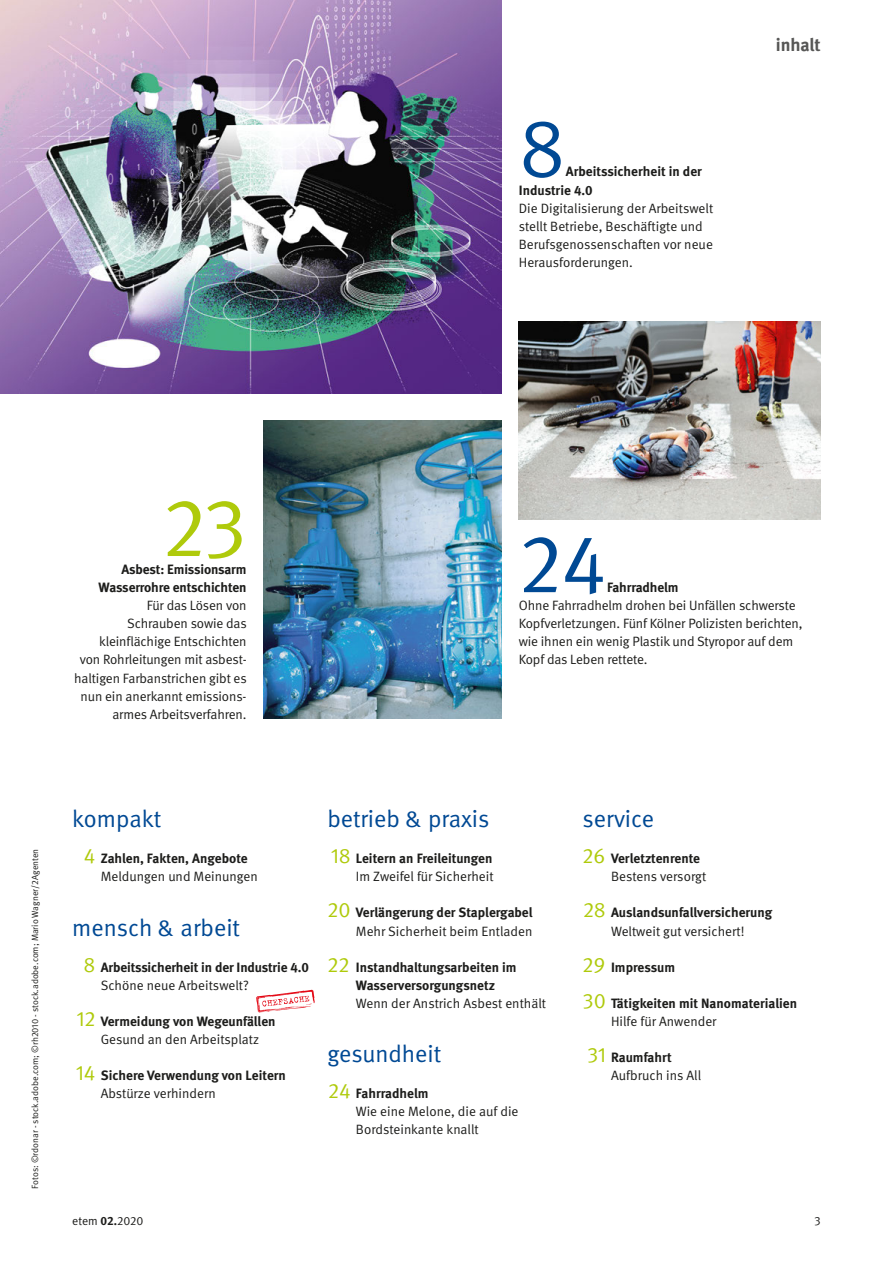
<style>
.page{position:relative;width:893px;height:1263px;background:#fff}
.page>*{position:absolute;margin:0;border:0;box-sizing:border-box;transform-origin:0 0}
.t1{font:82.5px "DGUV Meta";color:#004994}
.t2{font:82.5px "DGUV Meta";color:#afca0b}
.t3{font:24px "DGUV Meta";color:#004994}
.t4{font:700 18px "DGUV Meta";letter-spacing:-.01em;color:#575756}
.t5{font:13.5px/18.1px "DGUV Meta";letter-spacing:-.01em;color:#1d1d1b}
.t6{font:700 13.5px/18.1px "DGUV Meta";letter-spacing:-.005em;color:#1d1d1b}
.t7{font:12px "DGUV Meta";color:#1d1d1b}
.t8{font:9px "DGUV Meta";color:#1d1d1b}
.s1{font-weight:700}
.s2{font-weight:400;font-size:21px;color:#afca0b}
.s3{font-weight:400}
.s4{font-size:21px;color:#afca0b}
</style>
<div class="page">
<img style="left:0;top:0;width:502px;height:393px">
<img style="left:264px;top:420px;width:238px;height:299px">
<img style="left:519px;top:321px;width:302px;height:198px">
<svg style="left:256px;top:990px;width:59px;height:23px"></svg>
<p class="t1" style="left:519px;top:100px;width:48px">8</p>
<p class="t5" style="left:519px;top:163px;width:196px;text-indent:47px"><span class="s1">Arbeitssicherheit in der<br>Industrie 4.0<br></span>Die Digitalisierung der Arbeitswelt stellt Betriebe, Beschäftigte und<br>Berufsgenossenschaften vor neue<br>Herausforderungen.</p>
<h2 class="t4" style="left:776px;top:34px;width:46px">inhalt</h2>
<p class="t2" style="left:162px;top:480px;width:86px">23</p>
<p class="t5" style="left:74px;top:579px;width:174px;text-align:right"><span class="s1">Wasserrohre entschichten<br></span>Für das Lösen von<br>Schrauben sowie das kleinflächige Entschichten<br>von Rohrleitungen mit asbest&shy;haltigen Farbanstrichen gibt es nun ein anerkannt emissions&shy;armes Arbeitsverfahren.</p>
<p class="t6" style="left:122px;top:561px;width:127px">Asbest: Emissionsarm</p>
<p class="t1" style="left:519px;top:516px;width:90px">24</p>
<p class="t5" style="left:519px;top:579px;width:285px;text-indent:88px"><span class="s1">Fahrradhelm<br></span>Ohne Fahrradhelm drohen bei Unfällen schwerste Kopfverletzungen. Fünf Kölner Polizisten berichten, wie ihnen ein wenig Plastik und Styropor auf dem Kopf das Leben rettete.</p>
<p class="t8" style="left:30px;top:1188px;width:341px;rotate:-90deg">Fotos: ©rdonar - stock.adobe.com; ©rh2010 - stock.adobe.com; Mario Wagner/2Agenten</p>
<h3 class="t3" style="left:72px;top:805px;width:91px">kompakt</h3>
<p class="t6" style="left:101px;top:850px;width:159px;text-indent:-17px"><span class="s2">4</span> Zahlen, Fakten, Angebote<br><span class="s3">Meldungen und Meinungen</span></p>
<h3 class="t3" style="left:72px;top:913px;width:169px">mensch &amp; arbeit</h3>
<p class="t6" style="left:101px;top:958px;width:210px;text-indent:-17px"><span class="s2">8</span> Arbeitssicherheit in der Industrie 4.0<br><span class="s3">Schöne neue Arbeitswelt?</span></p>
<p class="t6" style="left:77px;top:1012px;width:201px;text-align:center"><span class="s2">12</span> Vermeidung von Wegeunfällen<br><span class="s3">Gesund an den Arbeitsplatz</span></p>
<p class="t6" style="left:101px;top:1067px;width:187px;text-indent:-25px"><span class="s2">14</span> Sichere Verwendung von Leitern<br><span class="s3">Abstürze verhindern</span></p>
<h3 class="t3" style="left:327px;top:805px;width:163px">betrieb &amp; praxis</h3>
<p class="t6" style="left:331px;top:850px;width:164px;text-align:right"><span class="s2">18</span> Leitern an Freileitungen<br><span class="s3">Im Zweifel für Sicherheit</span></p>
<p class="t6" style="left:328px;top:904px;width:206px;text-align:right"><span class="s2">20</span> Verlängerung der Staplergabel<br><span class="s3">Mehr Sicherheit beim Entladen</span></p>
<p class="t6" style="left:356px;top:958px;width:192px;text-indent:-28px"><span class="s2">22</span> Instandhaltungsarbeiten im<br>Wasserversorgungsnetz<br><span class="s3">Wenn der Anstrich Asbest enthält</span></p>
<h3 class="t3" style="left:327px;top:1040px;width:115px">gesundheit</h3>
<p class="t5" style="left:356px;top:1085px;width:164px;text-indent:-28px"><span class="s4">24</span> <span class="s1">Fahrradhelm<br></span>Wie eine Melone, die auf die<br>Bordsteinkante knallt</p>
<h3 class="t3" style="left:582px;top:805px;width:73px">service</h3>
<p class="t6" style="left:611px;top:850px;width:97px;text-indent:-28px"><span class="s2">26</span> Verletztenrente<br><span class="s3">Bestens versorgt</span></p>
<p class="t6" style="left:583px;top:904px;width:191px;text-align:center"><span class="s2">28</span> Auslandsunfallversicherung<br><span class="s3">Weltweit gut versichert!</span></p>
<p class="t6" style="left:582px;top:958px;width:94px"><span class="s2">29</span> Impressum</p>
<p class="t6" style="left:611px;top:994px;width:187px;text-indent:-28px"><span class="s2">30</span> Tätigkeiten mit Nanomaterialien<br><span class="s3">Hilfe für Anwender</span></p>
<p class="t5" style="left:611px;top:1048px;width:92px;text-indent:-24px"><span class="s4">31</span> <span class="s1">Raumfahrt<br></span>Aufbruch ins All</p>
<p class="t7" style="left:72px;top:1213px;width:73px">etem <span class="s1">02.</span>2020</p>
<p class="t7" style="left:814px;top:1213px;width:8px">3</p>
</div>
